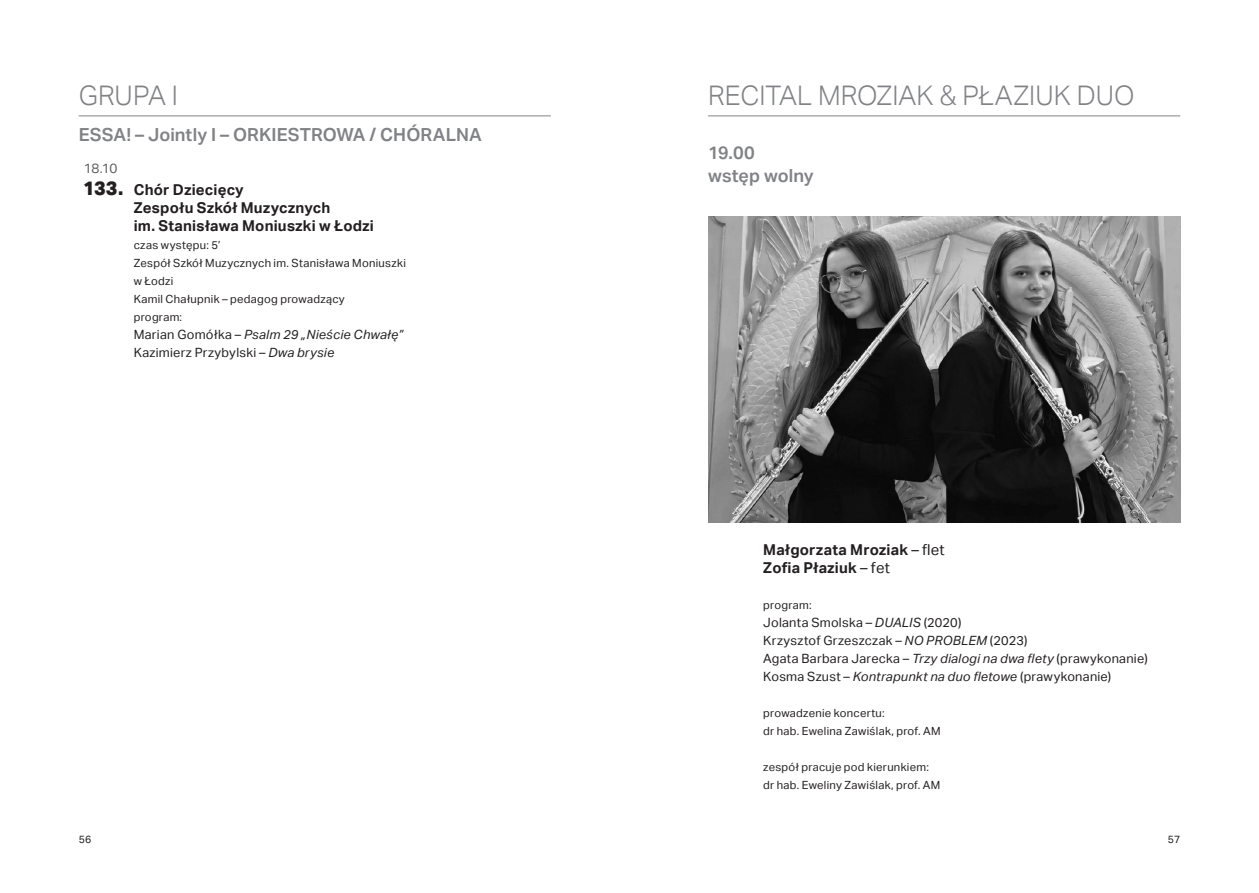
<style>
.page{position:relative;width:1259px;height:893px;background:#fff}
.page>*{position:absolute;margin:0;border:0;box-sizing:border-box;transform-origin:0 0}
.t1{font:300 27px "Aktiv Grotesk";color:#808285}
.t2{font:600 18px/22.5px "Aktiv Grotesk";letter-spacing:.005em;color:#808285}
.t3{font:700 15px/18px "Aktiv Grotesk";letter-spacing:.015em;color:#231f20}
.t4{font:13.5px "Aktiv Grotesk";color:#636366}
.t5{font:12.75px/18px "Aktiv Grotesk";letter-spacing:.02em;color:#231f20}
.t6{font:11.25px/18px "Aktiv Grotesk";letter-spacing:.025em;color:#231f20}
.t7{font:10.5px "Aktiv Grotesk";color:#231f20}
.s1{font-weight:800;font-size:19.5px}
.s2{font-style:italic}
.s3{font-weight:400}
</style>
<div class="page">
<hr style="left:708px;top:116px;width:472px;height:1px;background:#808285">
<hr style="left:79px;top:116px;width:472px;height:1px;background:#808285">
<img style="left:708px;top:216px;width:472px;height:306px">
<h1 class="t1" style="left:79px;top:80px;width:101px">GRUPA I</h1>
<h2 class="t2" style="left:79px;top:124px;width:405px">ESSA! – Jointly I – ORKIESTROWA / CHÓRALNA</h2>
<p class="t4" style="left:84px;top:160px;width:35px">18.10</p>
<p class="t3" style="left:134px;top:181px;width:242px;text-indent:-50px"><span class="s1">133.</span> Chór Dziecięcy<br>Zespołu Szkół Muzycznych<br>im. Stanisława Moniuszki w Łodzi</p>
<p class="t6" style="left:134px;top:236px;width:274px">czas występu: 5’<br>Zespół Szkół Muzycznych im. Stanisława Moniuszki w Łodzi<br>Kamil Chałupnik – pedagog prowadzący<br>program:</p>
<p class="t5" style="left:134px;top:326px;width:271px">Marian Gomółka – <span class="s2">Psalm 29 „Nieście Chwałę”<br></span>Kazimierz Przybylski – <span class="s2">Dwa brysie</span></p>
<h1 class="t1" style="left:708px;top:80px;width:428px">RECITAL MROZIAK &amp; PŁAZIUK DUO</h1>
<h2 class="t2" style="left:708px;top:142px;width:107px">19.00<br>wstęp wolny</h2>
<p class="t3" style="left:763px;top:541px;width:183px">Małgorzata Mroziak <span class="s3">– flet<br></span>Zofia Płaziuk <span class="s3">– fet</span></p>
<p class="t6" style="left:763px;top:596px;width:50px">program:</p>
<p class="t5" style="left:763px;top:614px;width:386px">Jolanta Smolska – <span class="s2">DUALIS</span> (2020)<br>Krzysztof Grzeszczak – <span class="s2">NO PROBLEM</span> (2023)<br>Agata Barbara Jarecka – <span class="s2">Trzy dialogi na dwa flety</span> (prawykonanie)<br>Kosma Szust – <span class="s2">Kontrapunkt na duo fletowe</span> (prawykonanie)</p>
<p class="t6" style="left:763px;top:704px;width:179px">prowadzenie koncertu:<br>dr hab. Ewelina Zawiślak, prof. AM</p>
<p class="t6" style="left:763px;top:758px;width:179px">zespół pracuje pod kierunkiem: dr hab. Eweliny Zawiślak, prof. AM</p>
<p class="t7" style="left:79px;top:833px;width:14px">56</p>
<p class="t7" style="left:1167px;top:833px;width:14px">57</p>
</div>
